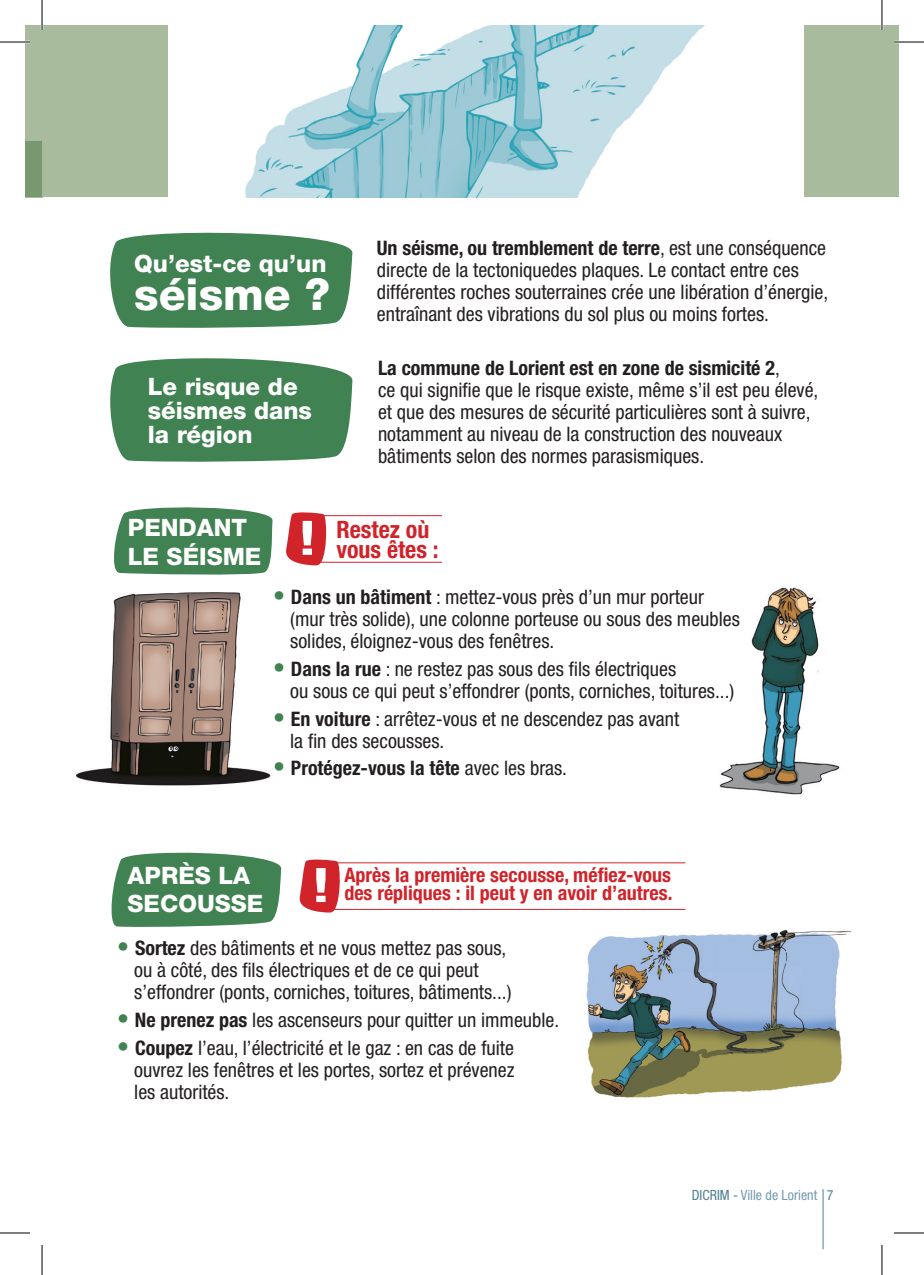
<style>
.page{position:relative;width:924px;height:1275px;background:#fff}
.page>*{position:absolute;margin:0;border:0;box-sizing:border-box;transform-origin:0 0}
.t1{font:800 44px "Helvetica Neue LT Pro";color:#fff}
.t2{font:800 24px/24px "Helvetica Neue LT Pro";color:#fff}
.t3{font:700 condensed 24px/20px "Helvetica Neue LT Pro";color:#d1232a}
.t4{font:condensed 20px/22px "Helvetica Neue LT Pro";color:#231f20}
.t5{font:700 condensed 20px/18px "Helvetica Neue LT Pro";color:#d1232a}
.t6{font:700 condensed 20px "Helvetica Neue LT Pro";color:#231f20}
.t7{font:condensed 14px "Helvetica Neue LT Pro";color:#749bad}
.s1{font-weight:700}
.s2{font-weight:700;font-size:24px;color:#408251}
.s3{font-size:24px;color:#408251}
.s4{font-weight:400}
.s5{color:#518093}
</style>
<div class="page">
<hr style="left:822px;top:1189px;width:1px;height:60px;background:#518093">
<div style="left:25px;top:25px;width:17px;height:172px;background:#a8bb9c"></div>
<div style="left:25px;top:141px;width:17px;height:55px;background:#789870"></div>
<div style="left:42px;top:25px;width:856px;height:172px;background:#a8bb9c"></div>
<img style="left:168px;top:25px;width:494px;height:172px">
<img style="left:662px;top:25px;width:141px;height:172px">
<img style="left:76px;top:592px;width:195px;height:194px">
<img style="left:719px;top:587px;width:121px;height:208px">
<img style="left:586px;top:929px;width:266px;height:169px">
<svg style="left:114px;top:507px;width:159px;height:68px;background:#4f8c5f"></svg>
<svg style="left:110px;top:232px;width:243px;height:96px;background:#508c60"></svg>
<svg style="left:110px;top:358px;width:243px;height:104px;background:#4f8c5f"></svg>
<svg style="left:286px;top:512px;width:42px;height:53px"></svg>
<hr style="left:317px;top:515px;width:125px;height:1px;background:#d1232a">
<hr style="left:317px;top:562px;width:125px;height:1px;background:#d1232a">
<svg style="left:299px;top:859px;width:42px;height:53px"></svg>
<hr style="left:330px;top:862px;width:355px;height:1px;background:#d1232a">
<hr style="left:330px;top:909px;width:355px;height:1px;background:#d1232a">
<svg style="left:111px;top:852px;width:171px;height:75px;background:#538e62"></svg>
<hr style="left:0;top:41px;width:30px;height:2px;background:#fff">
<hr style="left:893px;top:41px;width:30px;height:2px;background:#fff">
<hr style="left:41px;top:0;width:2px;height:30px;background:#fff">
<hr style="left:880px;top:0;width:2px;height:30px;background:#fff">
<hr style="left:0;top:42px;width:30px;height:1px;background:#000">
<hr style="left:893px;top:42px;width:30px;height:1px;background:#000">
<hr style="left:0;top:1232px;width:30px;height:1px;background:#000">
<hr style="left:893px;top:1232px;width:30px;height:1px;background:#000">
<hr style="left:42px;top:0;width:1px;height:30px;background:#000">
<hr style="left:42px;top:1245px;width:1px;height:30px;background:#000">
<hr style="left:881px;top:0;width:1px;height:30px;background:#000">
<hr style="left:881px;top:1245px;width:1px;height:30px;background:#000">
<p class="t2" style="left:134px;top:251px;width:194px">Qu’est-ce qu’un</p>
<h1 class="t1" style="left:134px;top:268px;width:197px">séisme ?</h1>
<p class="t2" style="left:148px;top:374px;width:166px">Le risque de séismes dans la région</p>
<p class="t4" style="left:376px;top:237px;width:452px"><span class="s1">Un séisme, ou tremblement de terre</span>, est une conséquence directe de la tectoniquedes plaques. Le contact entre ces différentes roches souterraines crée une libération d’énergie, entraînant des vibrations du sol plus ou moins fortes.</p>
<p class="t4" style="left:378px;top:357px;width:441px"><span class="s1">La commune de Lorient est en zone de sismicité 2</span>,<br>ce qui signifie que le risque existe, même s’il est peu élevé, et que des mesures de sécurité particulières sont à suivre, notamment au niveau de la construction des nouveaux bâtiments selon des normes parasismiques.</p>
<p class="t2" style="left:128px;top:513px;width:135px;line-height:28.8px">PENDANT<br>LE SÉISME</p>
<p class="t3" style="left:336px;top:519px;width:104px">Restez où vous êtes :</p>
<p class="t4" style="left:290px;top:586px;width:451px;text-indent:-17px"><span class="s2">•</span> <span class="s1">Dans un bâtiment</span> : mettez-vous près d’un mur porteur (mur très solide), une colonne porteuse ou sous des meubles solides, éloignez-vous des fenêtres.</p>
<p class="t4" style="left:290px;top:658px;width:445px;text-indent:-17px"><span class="s2">•</span> <span class="s1">Dans la rue</span> : ne restez pas sous des fils électriques<br>ou sous ce qui peut s’effondrer (ponts, corniches, toitures...)</p>
<p class="t4" style="left:290px;top:707px;width:390px;text-indent:-17px"><span class="s2">•</span> <span class="s1">En voiture</span> : arrêtez-vous et ne descendez pas avant la fin des secousses.</p>
<p class="t6" style="left:273px;top:756px;width:295px"><span class="s3">•</span> Protégez-vous la tête <span class="s4">avec les bras.</span></p>
<p class="t2" style="left:128px;top:860px;width:137px;line-height:28.8px">APRÈS LA<br>SECOUSSE</p>
<p class="t5" style="left:344px;top:865px;width:329px">Après la première secousse, méfiez-vous des répliques : il peut y en avoir d’autres.</p>
<p class="t4" style="left:134px;top:937px;width:378px;text-indent:-17px"><span class="s2">•</span> <span class="s1">Sortez</span> des bâtiments et ne vous mettez pas sous, ou à côté, des fils électriques et de ce qui peut s’effondrer (ponts, corniches, toitures, bâtiments...)</p>
<p class="t4" style="left:117px;top:1008px;width:443px"><span class="s2">•</span> <span class="s1">Ne prenez pas</span> les ascenseurs pour quitter un immeuble.</p>
<p class="t4" style="left:134px;top:1036px;width:381px;text-align:justify;text-indent:-17px"><span class="s2">•</span> <span class="s1">Coupez</span> l’eau, l’électricité et le gaz : en cas de fuite ouvrez les fenêtres et les portes, sortez et prévenez les autorités.</p>
<p class="t7" style="left:691px;top:1187px;width:143px"><span class="s5">DICRIM -</span> Ville de Lorient <span class="s5">7</span></p>
</div>
